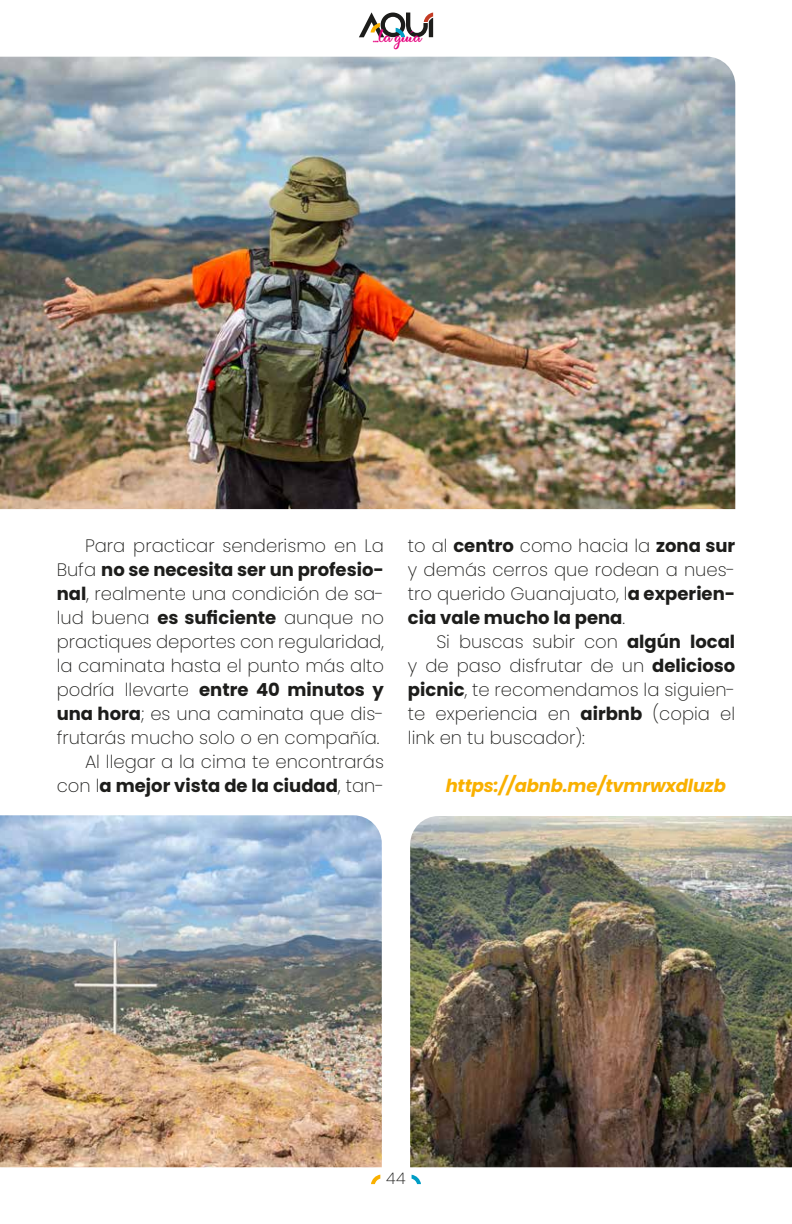
<style>
.page{position:relative;width:792px;height:1224px;background:#fff}
.page>*{position:absolute;margin:0;border:0;box-sizing:border-box;transform-origin:0 0}
.t1{font:200 18px/24px "Poppins";color:#1d1d1b;text-align:justify}
.t2{font:italic 700 18px "Poppins";letter-spacing:-.01em;color:#f9b000}
.t3{font:200 16px "Poppins";color:#1d1d1b}
.t4{font:700 14px "Fredly";color:#e6007e}
.s1{font-weight:700}
</style>
<div class="page">
<svg style="left:371px;top:1175px;width:9px;height:9px"></svg>
<svg style="left:412px;top:1175px;width:9px;height:9px"></svg>
<img style="left:0;top:57px;width:735px;height:452px">
<img style="left:410px;top:816px;width:382px;height:351px">
<img style="left:0;top:815px;width:382px;height:352px">
<svg style="left:359px;top:12px;width:74px;height:25px"></svg>
<p class="t4" style="left:373px;top:29px;width:50px">...la guía</p>
<p class="t1" style="left:57px;top:534px;width:329px;text-align:right">Para practicar senderismo en La Bufa <span class="s1">no se necesita ser un profesio&shy;nal</span>, realmente una condición de sa&shy;lud buena <span class="s1">es suficiente</span> aunque no practiques deportes con regularidad, la caminata hasta el punto más alto podría llevarte <span class="s1">entre 40 minutos y una hora</span>; es una caminata que dis&shy;frutarás mucho solo o en compañía.<br>Al llegar a la cima te encontrarás con l<span class="s1">a mejor vista de la ciudad</span>, tan-</p>
<p class="t1" style="left:408px;top:534px;width:329px">to al <span class="s1">centro</span> como hacia la <span class="s1">zona sur </span>y demás cerros que rodean a nues&shy;tro querido Guanajuato, l<span class="s1">a experien&shy;cia vale mucho la pena</span>.</p>
<p class="t1" style="left:408px;top:630px;width:329px;text-indent:28px">Si buscas subir con <span class="s1">algún local </span>y de paso disfrutar de un <span class="s1">delicioso picnic</span>, te recomendamos la siguien&shy;te experiencia en <span class="s1">airbnb</span> (copia el link en tu buscador):</p>
<p class="t2" style="left:446px;top:775px;width:282px">https://abnb.me/tvmrwxdluzb</p>
<p class="t3" style="left:386px;top:1169px;width:21px">44</p>
</div>
